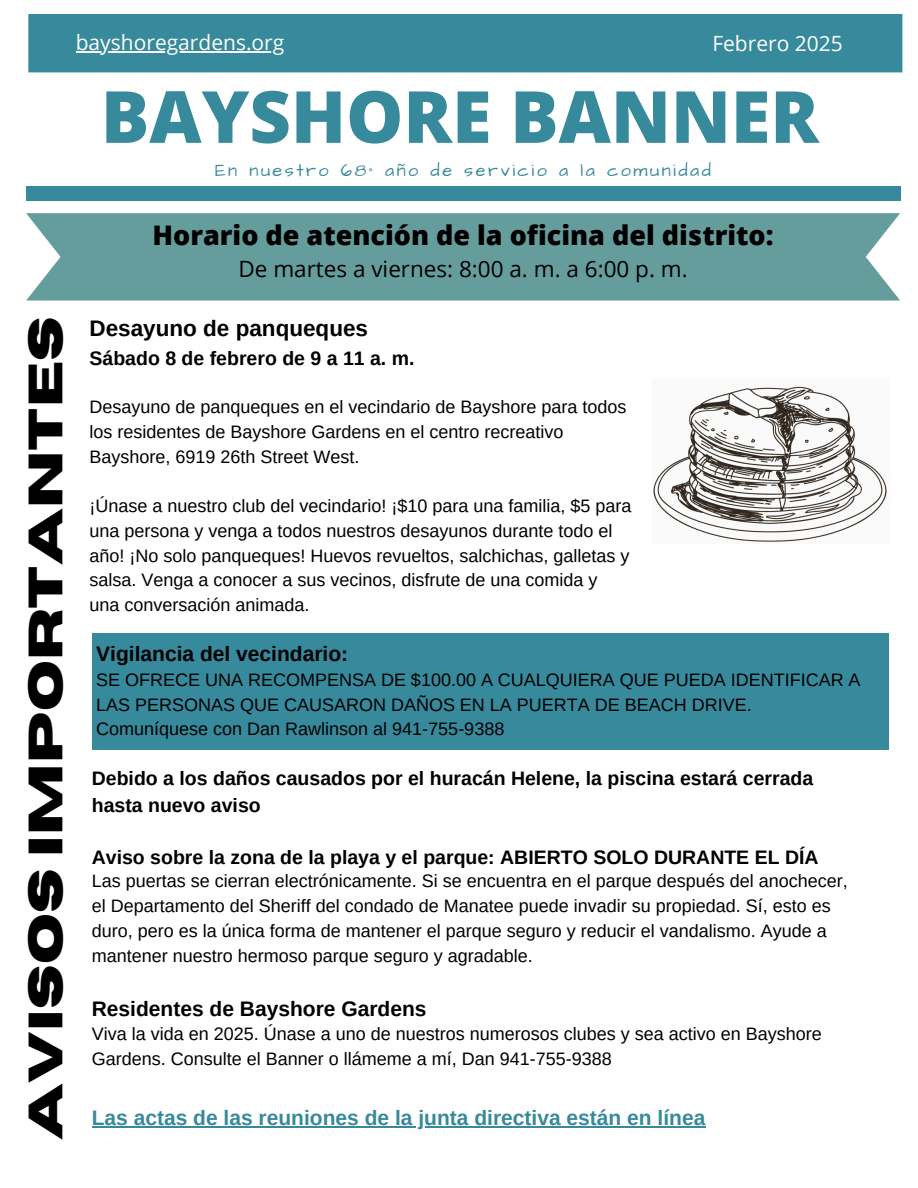
<style>
.page{position:relative;width:918px;height:1188px;background:#fff}
.page>*{position:absolute;margin:0;border:0;box-sizing:border-box;transform-origin:0 0}
.t1{font:800 72px "Open Sans";color:#368a9c}
.t2{font:700 48px "Horizon";letter-spacing:.005em;color:#000}
.t3{font:800 27px "Open Sans";color:#000}
.t4{font:22.5px "Open Sans";color:#000}
.t5{font:700 22.5px "Arimo";color:#000}
.t6{font:700 21px "Arimo";color:#368a9c}
.t7{font:700 21px "Arimo";color:#000}
.t8{font:21px "Open Sans";color:#fff}
.t9{font:700 19.5px/27px "Arimo";color:#000}
.t10{font:18px/24.8px "Arimo";color:#000}
.t11{font:18px "Architects Daughter";letter-spacing:.14em;color:#368a9c}
</style>
<div class="page">
<div style="left:28px;top:14px;width:874px;height:58px;background:#368a9c"></div>
<div style="left:26px;top:213px;width:874px;height:88px;background:#659d9c"></div>
<div style="left:26px;top:187px;width:874px;height:14px;background:#368a9c"></div>
<img style="left:653px;top:386px;width:234px;height:156px">
<div style="left:92px;top:633px;width:797px;height:117px;background:#368a9c"></div>
<hr style="left:76px;top:51px;width:208px;height:1px;background:#fff">
<hr style="left:92px;top:1126px;width:613px;height:2px;background:#368a9c">
<p class="t8" style="left:76px;top:27px;width:210px">bayshoregardens.org</p>
<h4 class="t8" style="left:712px;top:28px;width:132px">Febrero 2025</h4>
<h5 class="t1" style="left:101px;top:66px;width:720px">BAYSHORE BANNER</h5>
<h5 class="t11" style="left:215px;top:158px;width:497px">En nuestro 68° año de servicio a la comunidad</h5>
<h2 class="t2" style="left:22px;top:1140px;width:825px;rotate:-90deg">Avisos importantes</h2>
<p class="t3" style="left:153px;top:216px;width:623px">Horario de atención de la oficina del distrito:</p>
<p class="t4" style="left:238px;top:253px;width:451px">De martes a viernes: 8:00 a. m. a 6:00 p. m.</p>
<p class="t5" style="left:90px;top:315px;width:280px">Desayuno de panqueques</p>
<p class="t9" style="left:90px;top:345px;width:327px">Sábado 8 de febrero de 9 a 11 a. m.</p>
<p class="t10" style="left:90px;top:395px;width:539px">Desayuno de panqueques en el vecindario de Bayshore para todos los residentes de Bayshore Gardens en el centro recreativo<br>Bayshore, 6919 26th Street West.</p>
<p class="t10" style="left:90px;top:494px;width:543px">¡Únase a nuestro club del vecindario! ¡$10 para una familia, $5 para una persona y venga a todos nuestros desayunos durante todo el año! ¡No solo panqueques! Huevos revueltos, salchichas, galletas y salsa. Venga a conocer a sus vecinos, disfrute de una comida y una conversación animada.</p>
<h1 class="t7" style="left:96px;top:642px;width:253px">Vigilancia del vecindario:</h1>
<p class="t10" style="left:96px;top:667px;width:766px">SE OFRECE UNA RECOMPENSA DE $100.00 A CUALQUIERA QUE PUEDA IDENTIFICAR A<br>LAS PERSONAS QUE CAUSARON DAÑOS EN LA PUERTA DE BEACH DRIVE.</p>
<h3 class="t10" style="left:96px;top:717px;width:410px">Comuníquese con Dan Rawlinson al 941-755-9388</h3>
<h4 class="t9" style="left:92px;top:765px;width:723px">Debido a los daños causados por el huracán Helene, la piscina estará cerrada hasta nuevo aviso</h4>
<p class="t9" style="left:92px;top:843px;width:728px">Aviso sobre la zona de la playa y el parque: ABIERTO SOLO DURANTE EL DÍA</p>
<p class="t10" style="left:92px;top:869px;width:758px">Las puertas se cierran electrónicamente. Si se encuentra en el parque después del anochecer, el Departamento del Sheriff del condado de Manatee puede invadir su propiedad. Sí, esto es duro, pero es la única forma de mantener el parque seguro y reducir el vandalismo. Ayude a mantener nuestro hermoso parque seguro y agradable.</p>
<p class="t7" style="left:92px;top:997px;width:336px">Residentes de Bayshore Gardens</p>
<p class="t10" style="left:92px;top:1022px;width:731px">Viva la vida en 2025. Únase a uno de nuestros numerosos clubes y sea activo en Bayshore<br>Gardens. Consulte el Banner o llámeme a mí, Dan 941-755-9388</p>
<p class="t6" style="left:92px;top:1106px;width:615px">Las actas de las reuniones de la junta directiva están en línea</p>
</div>
